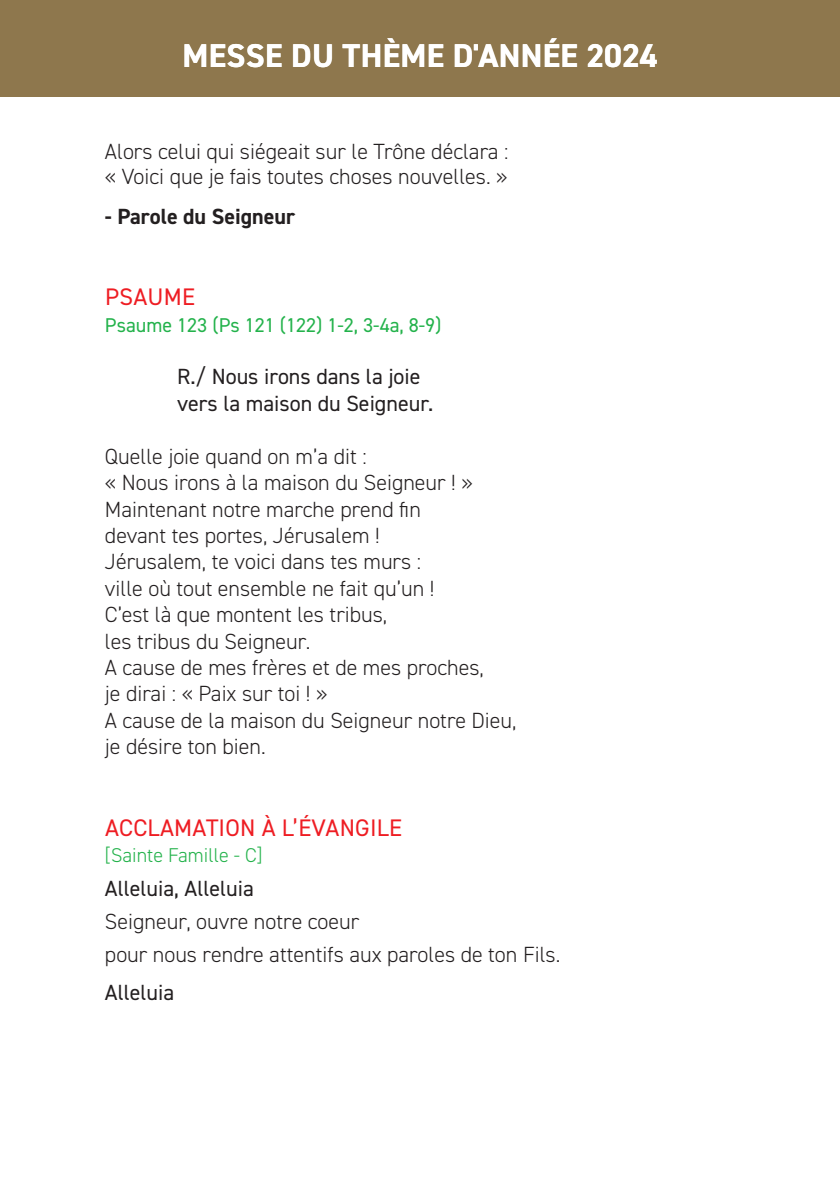
<style>
.page{position:relative;width:840px;height:1191px;background:#fff}
.page>*{position:absolute;margin:0;border:0;box-sizing:border-box;transform-origin:0 0}
.t1{font:700 33px "DIN2014";letter-spacing:.01em;color:#fff}
.t2{font:24px "DIN2014";letter-spacing:.01em;color:#ee1d23}
.t3{font:300 22px "DIN2014";color:#231f20}
.t4{font:22px "DIN2014";color:#231f20}
.t5{font:700 22px "DIN2014";color:#231f20}
.t6{font:20px "DIN2014";color:#23b24b}
.t7{font:300 20px "DIN2014";color:#23b24b}
</style>
<div class="page">
<div style="left:0;top:0;width:839px;height:96px;background:#8e774d"></div>
<p class="t1" style="left:182px;top:34px;width:476px">MESSE DU THÈME D'ANNÉE 2024</p>
<p class="t3" style="left:105px;top:138px;width:405px">Alors celui qui siégeait sur le Trône déclara :</p>
<p class="t3" style="left:105px;top:163px;width:404px">« Voici que je fais toutes choses nouvelles. »</p>
<p class="t5" style="left:105px;top:201px;width:191px">- Parole du Seigneur</p>
<p class="t2" style="left:105px;top:282px;width:91px">PSAUME</p>
<p class="t6" style="left:105px;top:312px;width:338px">Psaume 123 (Ps 121 (122) 1-2, 3-4a, 8-9)</p>
<p class="t4" style="left:177px;top:363px;width:245px">R./ Nous irons dans la joie</p>
<p class="t4" style="left:177px;top:389px;width:257px">vers la maison du Seigneur.</p>
<p class="t3" style="left:105px;top:443px;width:263px">Quelle joie quand on m’a dit :</p>
<p class="t3" style="left:105px;top:469px;width:369px">« Nous irons à la maison du Seigneur ! »</p>
<p class="t3" style="left:105px;top:495px;width:317px">Maintenant notre marche prend fin</p>
<p class="t3" style="left:105px;top:522px;width:276px">devant tes portes, Jérusalem !</p>
<p class="t3" style="left:105px;top:548px;width:317px">Jérusalem, te voici dans tes murs :</p>
<p class="t3" style="left:105px;top:575px;width:330px">ville où tout ensemble ne fait qu’un !</p>
<p class="t3" style="left:105px;top:601px;width:283px">C’est là que montent les tribus,</p>
<p class="t3" style="left:105px;top:627px;width:207px">les tribus du Seigneur.</p>
<p class="t3" style="left:105px;top:654px;width:380px">A cause de mes frères et de mes proches,</p>
<p class="t3" style="left:105px;top:680px;width:224px">je dirai : « Paix sur toi ! »</p>
<p class="t3" style="left:105px;top:707px;width:413px">A cause de la maison du Seigneur notre Dieu,</p>
<p class="t3" style="left:105px;top:733px;width:162px">je désire ton bien.</p>
<p class="t2" style="left:105px;top:812px;width:298px">ACCLAMATION À L’ÉVANGILE</p>
<p class="t7" style="left:105px;top:843px;width:159px">[Sainte Famille - C]</p>
<p class="t4" style="left:105px;top:874px;width:150px">Alleluia, Alleluia</p>
<p class="t3" style="left:105px;top:908px;width:256px">Seigneur, ouvre notre coeur</p>
<p class="t3" style="left:105px;top:941px;width:456px">pour nous rendre attentifs aux paroles de ton Fils.</p>
<p class="t4" style="left:105px;top:978px;width:71px">Alleluia</p>
</div>
